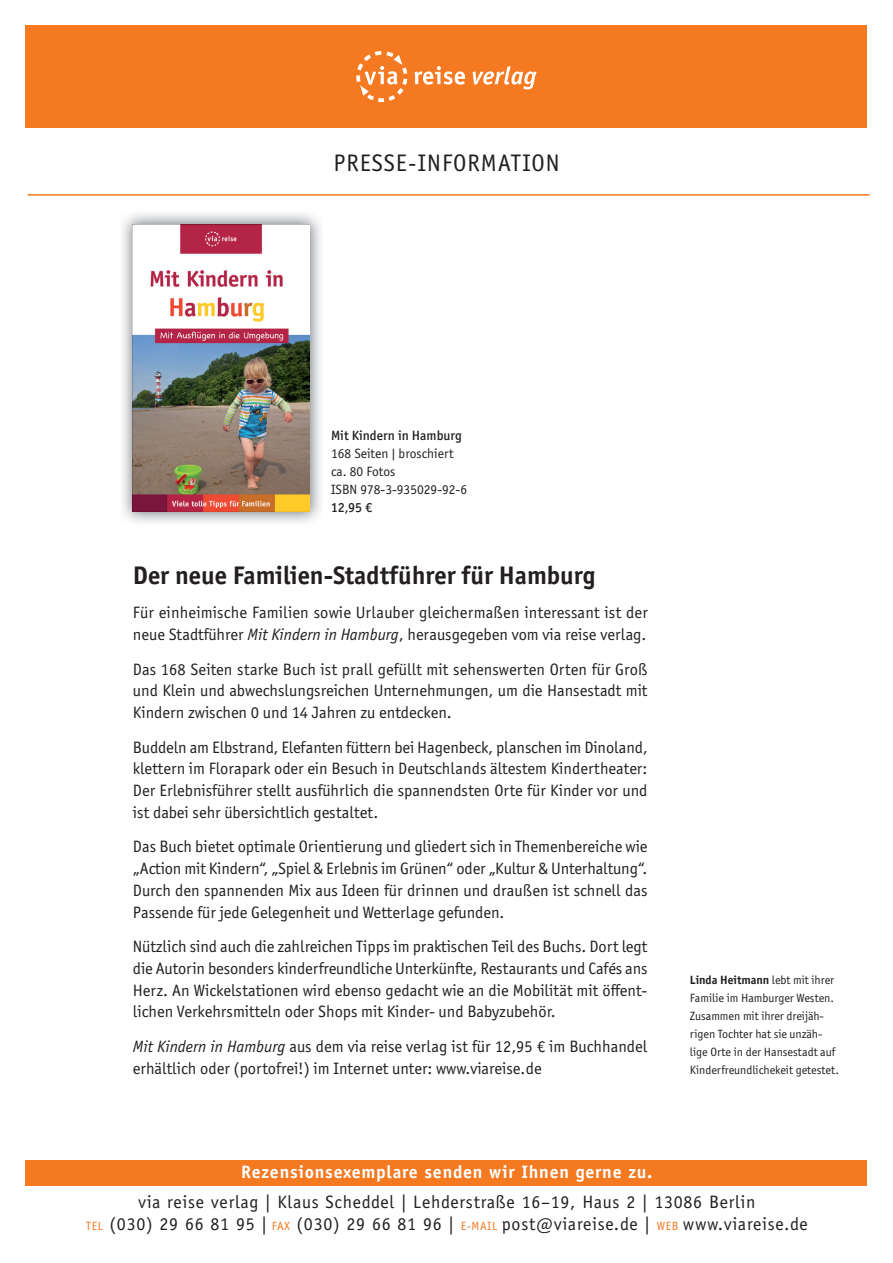
<style>
.page{position:relative;width:893px;height:1263px;background:#fff}
.page>*{position:absolute;margin:0;border:0;box-sizing:border-box;transform-origin:0 0}
.t1{font:700 25.5px "Officina Sans ITC Pro";color:#231f20}
.t2{font:24px "Officina Sans";letter-spacing:.04em;color:#231f20}
.t3{font:18px/21.6px "Officina Sans";letter-spacing:.04em;color:#231f20;text-align:center}
.t4{font:700 18px "Officina Sans";letter-spacing:.04em;color:#fff}
.t5{font:16.5px/21.8px "Officina Sans ITC Pro";color:#231f20;text-align:justify}
.t6{font:13.5px/18px "Officina Sans ITC Pro";color:#231f20}
.t7{font:500 13.5px "Officina Sans ITC Pro";color:#231f20}
.t8{font:12px/18px "Officina Sans ITC Pro";letter-spacing:-.005em;color:#231f20}
.s1{font-style:italic}
.s2{font-weight:700}
.s3{font-size:12px;color:#f47921}
</style>
<div class="page">
<div style="left:26px;top:26px;width:841px;height:102px;background:#f47921"></div>
<div style="left:26px;top:1160px;width:841px;height:25px;background:#f47921"></div>
<svg style="left:356px;top:51px;width:51px;height:51px"></svg>
<svg style="left:414px;top:66px;width:51px;height:19px"></svg>
<svg style="left:473px;top:66px;width:64px;height:23px"></svg>
<hr style="left:28px;top:194px;width:842px;height:2px;background:#f47921">
<img style="left:122px;top:213px;width:199px;height:309px">
<img style="left:133px;top:224px;width:177px;height:288px">
<h2 class="t2" style="left:333px;top:149px;width:228px">PRESSE-INFORMATION</h2>
<p class="t7" style="left:331px;top:427px;width:132px">Mit Kindern in Hamburg</p>
<p class="t6" style="left:331px;top:444px;width:138px">168 Seiten | broschiert ca. 80 Fotos<br>ISBN 978-3-935029-92-6</p>
<p class="t7" style="left:331px;top:499px;width:42px">12,95 €</p>
<h1 class="t1" style="left:133px;top:559px;width:464px">Der neue Familien-Stadtführer für Hamburg</h1>
<p class="t5" style="left:133px;top:602px;width:516px">Für einheimische Familien sowie Urlauber gleichermaßen interessant ist der neue Stadtführer <span class="s1">Mit Kindern in Hamburg</span>, herausgegeben vom via reise verlag.</p>
<p class="t5" style="left:133px;top:658px;width:516px">Das 168 Seiten starke Buch ist prall gefüllt mit sehenswerten Orten für Groß und Klein und abwechslungsreichen Unternehmungen, um die Hansestadt mit Kindern zwischen 0 und 14 Jahren zu entdecken.</p>
<p class="t5" style="left:133px;top:736px;width:516px">Buddeln am Elbstrand, Elefanten füttern bei Hagenbeck, planschen im Dinoland, klettern im Florapark oder ein Besuch in Deutschlands ältestem Kindertheater:<br>Der Erlebnisführer stellt ausführlich die spannendsten Orte für Kinder vor und ist dabei sehr übersichtlich gestaltet.</p>
<p class="t5" style="left:133px;top:836px;width:516px">Das Buch bietet optimale Orientierung und gliedert sich in Themenbereiche wie „Action mit Kindern“, „Spiel &amp; Erlebnis im Grünen“ oder „Kultur &amp; Unterhaltung“.<br>Durch den spannenden Mix aus Ideen für drinnen und draußen ist schnell das Passende für jede Gelegenheit und Wetterlage gefunden.</p>
<p class="t5" style="left:133px;top:935px;width:516px">Nützlich sind auch die zahlreichen Tipps im praktischen Teil des Buchs. Dort legt die Autorin besonders kinderfreundliche Unterkünfte, Restaurants und Cafés ans Herz. An Wickelstationen wird ebenso gedacht wie an die Mobilität mit öffent&shy;lichen Verkehrsmitteln oder Shops mit Kinder- und Babyzubehör.</p>
<p class="t5" style="left:133px;top:1035px;width:516px"><span class="s1">Mit Kindern in Hamburg</span> aus dem via reise verlag ist für 12,95 € im Buchhandel erhältlich oder (portofrei!) im Internet unter: www.viareise.de</p>
<p class="t8" style="left:690px;top:971px;width:151px"><span class="s2">Linda Heitmann</span> lebt mit ihrer<br>Familie im Hamburger Westen.<br>Zusammen mit ihrer dreijäh&shy;rigen Tochter hat sie unzäh&shy;lige Orte in der Hansestadt auf<br>Kinderfreundlichekeit getestet.</p>
<p class="t4" style="left:241px;top:1161px;width:413px">Rezensionsexemplare senden wir Ihnen gerne zu.</p>
<p class="t3" style="left:86px;top:1191px;width:723px">via reise verlag | Klaus Scheddel | Lehderstraße 16–19, Haus 2 | 13086 Berlin<br><span class="s3">TEL</span> (030) 29 66 81 95 | <span class="s3">FAX</span> (030) 29 66 81 96 | <span class="s3">E-MAIL</span> post@viareise.de | <span class="s3">WEB</span> www.viareise.de</p>
</div>
